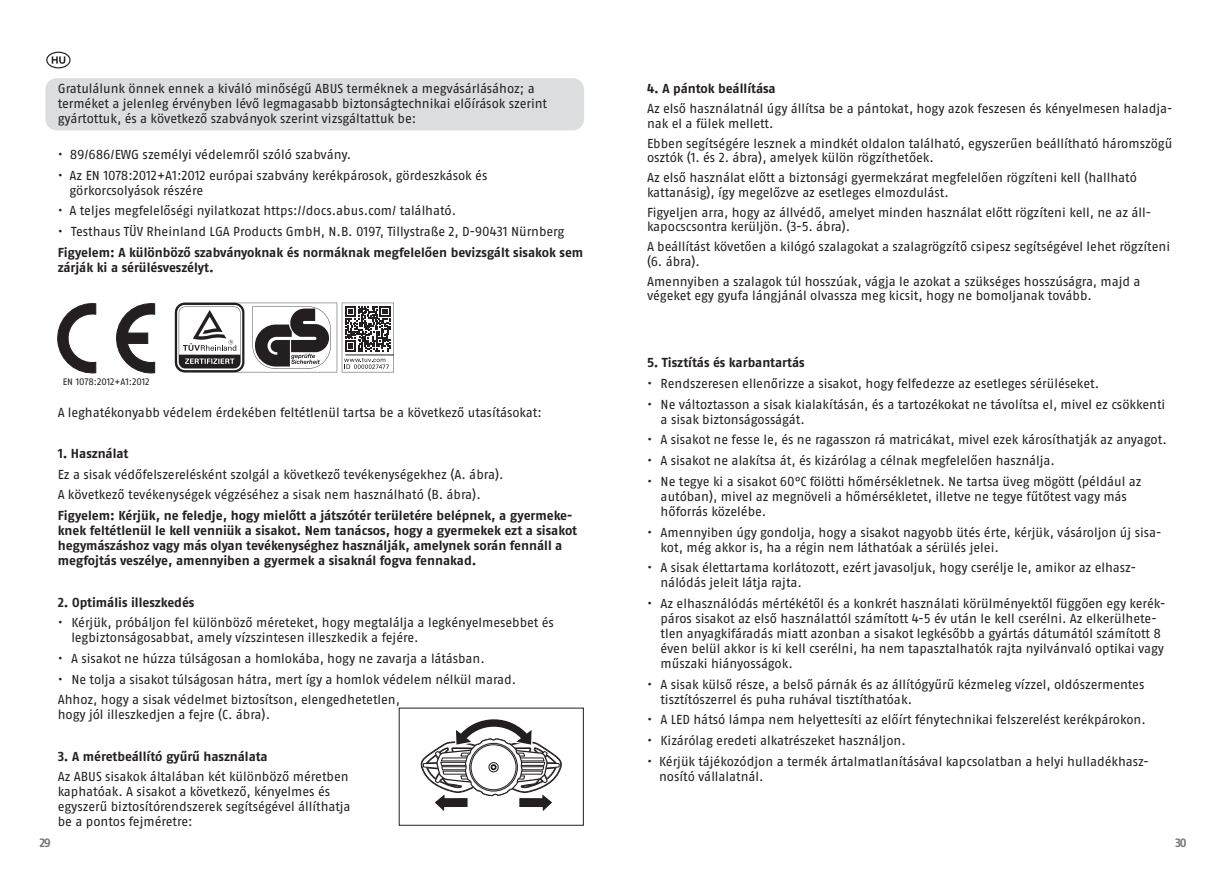
<style>
.page{position:relative;width:1225px;height:874px;background:#fff}
.page>*{position:absolute;margin:0;border:0;box-sizing:border-box;transform-origin:0 0}
.Fließtext{font:13px/15px "ABUS Fago Pro";letter-spacing:-.005em;color:#231f20}
.Fließtext-2{font:700 13px/15px "ABUS Fago Pro";letter-spacing:-.005em;color:#231f20}
.t1{font:700 12px "ABUS Fago Pro";color:#76787b}
.t2{font:9.4px "ABUS Fago Pro";letter-spacing:-.01em;color:#231f20}
</style>
<div class="page">
<div style="left:45px;top:78px;width:539px;height:52px;background:#dcdddf;border-radius:11px"></div>
<svg style="left:46px;top:52px;width:25px;height:16px"></svg>
<svg style="left:420px;top:719px;width:142px;height:92px"></svg>
<svg style="left:175px;top:302px;width:219px;height:70px"></svg>
<svg style="left:57px;top:303px;width:39px;height:71px"></svg>
<svg style="left:116px;top:303px;width:39px;height:70px"></svg>
<p class="Fließtext" style="left:58px;top:81px;width:491px">Gratulálunk önnek ennek a kiváló minőségű ABUS terméknek a megvásárlásához; a terméket a jelenleg érvényben lévő legmagasabb biztonságtechnikai előírások szerint gyártottuk, és a következő szabványok szerint vizsgáltattuk be:</p>
<p class="Fließtext" style="left:58px;top:147px;width:295px">• 89/686/EWG személyi védelemről szóló szabvány.</p>
<p class="Fließtext" style="left:70px;top:167px;width:419px;text-indent:-12px">• Az EN 1078:2012+A1:2012 európai szabvány kerékpárosok, gördeszkások és görkorcsolyások részére</p>
<p class="Fließtext" style="left:58px;top:203px;width:400px">• A teljes megfelelőségi nyilatkozat https://docs.abus.com/ található.</p>
<p class="Fließtext" style="left:58px;top:224px;width:508px">• Testhaus TÜV Rheinland LGA Products GmbH, N.B. 0197, Tillystraße 2, D-90431 Nürnberg</p>
<p class="Fließtext-2" style="left:58px;top:244px;width:527px">Figyelem: A különböző szabványoknak és normáknak megfelelően bevizsgált sisakok sem zárják ki a sérülésveszélyt.</p>
<p class="t2" style="left:63px;top:376px;width:88px">EN 1078:2012+A1:2012</p>
<p class="Fließtext" style="left:58px;top:404px;width:485px">A leghatékonyabb védelem érdekében feltétlenül tartsa be a következő utasításokat:</p>
<p class="Fließtext-2" style="left:58px;top:445px;width:72px">1. Használat</p>
<p class="Fließtext" style="left:58px;top:466px;width:447px">Ez a sisak védőfelszerelésként szolgál a következő tevékenységekhez (A. ábra).</p>
<p class="Fließtext" style="left:58px;top:487px;width:424px">A következő tevékenységek végzéséhez a sisak nem használható (B. ábra).</p>
<p class="Fließtext-2" style="left:58px;top:508px;width:521px">Figyelem: Kérjük, ne feledje, hogy mielőtt a játszótér területére belépnek, a gyermeke&shy;knek feltétlenül le kell venniük a sisakot. Nem tanácsos, hogy a gyermekek ezt a sisakot hegymászáshoz vagy más olyan tevékenységhez használják, amelynek során fennáll a megfojtás veszélye, amennyiben a gyermek a sisaknál fogva fennakad.</p>
<p class="Fließtext-2" style="left:58px;top:594px;width:138px">2. Optimális illeszkedés</p>
<p class="Fließtext" style="left:71px;top:615px;width:484px;text-indent:-14px">• Kérjük, próbáljon fel különböző méreteket, hogy megtalálja a legkényelmesebbet és legbiztonságosabbat, amely vízszintesen illeszkedik a fejére.</p>
<p class="Fließtext" style="left:58px;top:650px;width:429px">• A sisakot ne húzza túlságosan a homlokába, hogy ne zavarja a látásban.</p>
<p class="Fließtext" style="left:58px;top:671px;width:460px">• Ne tolja a sisakot túlságosan hátra, mert így a homlok védelem nélkül marad.</p>
<p class="Fließtext" style="left:58px;top:692px;width:344px">Ahhoz, hogy a sisak védelmet biztosítson, elengedhetetlen, hogy jól illeszkedjen a fejre (C. ábra).</p>
<p class="Fließtext-2" style="left:58px;top:748px;width:211px">3. A méretbeállító gyűrű használata</p>
<p class="Fließtext" style="left:58px;top:769px;width:294px">Az ABUS sisakok általában két különböző méretben kaphatóak. A sisakot a következő, kényelmes és egyszerű biztosítórendszerek segítségével állíthatja be a pontos fejméretre:</p>
<p class="Fließtext-2" style="left:647px;top:81px;width:130px">4. A pántok beállítása</p>
<p class="Fließtext" style="left:647px;top:101px;width:527px;line-height:14.4px">Az első használatnál úgy állítsa be a pántokat, hogy azok feszesen és kényelmesen haladja&shy;nak el a fülek mellett.</p>
<p class="Fließtext" style="left:647px;top:136px;width:527px;line-height:14.4px">Ebben segítségére lesznek a mindkét oldalon található, egyszerűen beállítható háromszögű osztók (1. és 2. ábra), amelyek külön rögzíthetőek.</p>
<p class="Fließtext" style="left:647px;top:170px;width:491px;line-height:14.4px">Az első használat előtt a biztonsági gyermekzárat megfelelően rögzíteni kell (hallható kattanásig), így megelőzve az esetleges elmozdulást.</p>
<p class="Fließtext" style="left:647px;top:205px;width:505px;line-height:14.4px">Figyeljen arra, hogy az állvédő, amelyet minden használat előtt rögzíteni kell, ne az áll&shy;kapocscsontra kerüljön. (3-5. ábra).</p>
<p class="Fließtext" style="left:647px;top:239px;width:524px;line-height:14.4px">A beállítást követően a kilógó szalagokat a szalagrögzítő csipesz segítségével lehet rögzíteni (6. ábra).</p>
<p class="Fließtext" style="left:647px;top:274px;width:495px;line-height:14.4px">Amennyiben a szalagok túl hosszúak, vágja le azokat a szükséges hosszúságra, majd a végeket egy gyufa lángjánál olvassza meg kicsit, hogy ne bomoljanak tovább.</p>
<p class="Fließtext-2" style="left:647px;top:355px;width:159px">5. Tisztítás és karbantartás</p>
<p class="Fließtext" style="left:647px;top:376px;width:454px">• Rendszeresen ellenőrizze a sisakot, hogy felfedezze az esetleges sérüléseket.</p>
<p class="Fließtext" style="left:660px;top:396px;width:506px;text-indent:-14px">• Ne változtasson a sisak kialakításán, és a tartozékokat ne távolítsa el, mivel ez csökkenti a sisak biztonságosságát.</p>
<p class="Fließtext" style="left:647px;top:432px;width:521px">• A sisakot ne fesse le, és ne ragasszon rá matricákat, mivel ezek károsíthatják az anyagot.</p>
<p class="Fließtext" style="left:647px;top:453px;width:409px">• A sisakot ne alakítsa át, és kizárólag a célnak megfelelően használja.</p>
<p class="Fließtext" style="left:660px;top:473px;width:482px;text-indent:-14px">• Ne tegye ki a sisakot 60°C fölötti hőmérsékletnek. Ne tartsa üveg mögött (például az autóban), mivel az megnöveli a hőmérsékletet, illetve ne tegye fűtőtest vagy más hőforrás közelébe.</p>
<p class="Fließtext" style="left:660px;top:524px;width:502px;text-indent:-13px">• Amennyiben úgy gondolja, hogy a sisakot nagyobb ütés érte, kérjük, vásároljon új sisa&shy;kot, még akkor is, ha a régin nem láthatóak a sérülés jelei.</p>
<p class="Fließtext" style="left:660px;top:560px;width:477px;text-indent:-13px">• A sisak élettartama korlátozott, ezért javasoljuk, hogy cserélje le, amikor az elhasz&shy;nálódás jeleit látja rajta.</p>
<p class="Fließtext" style="left:660px;top:595px;width:506px;text-indent:-13px">• Az elhasználódás mértékétől és a konkrét használati körülményektől függően egy kerék&shy;páros sisakot az első használattól számított 4-5 év után le kell cserélni. Az elkerülhete&shy;tlen anyagkifáradás miatt azonban a sisakot legkésőbb a gyártás dátumától számított 8 éven belül akkor is ki kell cserélni, ha nem tapasztalhatók rajta nyilvánvaló optikai vagy műszaki hiányosságok.</p>
<p class="Fließtext" style="left:660px;top:676px;width:485px;text-indent:-13px">• A sisak külső része, a belső párnák és az állítógyűrű kézmeleg vízzel, oldószermentes tisztítószerrel és puha ruhával tisztíthatóak.</p>
<p class="Fließtext" style="left:647px;top:712px;width:500px">• A LED hátsó lámpa nem helyettesíti az előírt fénytechnikai felszerelést kerékpárokon.</p>
<p class="Fließtext" style="left:647px;top:732px;width:260px">• Kizárólag eredeti alkatrészeket használjon.</p>
<p class="Fließtext" style="left:659px;top:753px;width:491px;text-indent:-12px">• Kérjük tájékozódjon a termék ártalmatlanításával kapcsolatban a helyi hulladékhasz&shy;nosító vállalatnál.</p>
<p class="t1" style="left:39px;top:835px;width:13px">29</p>
<p class="t1" style="left:1175px;top:835px;width:13px">30</p>
</div>
